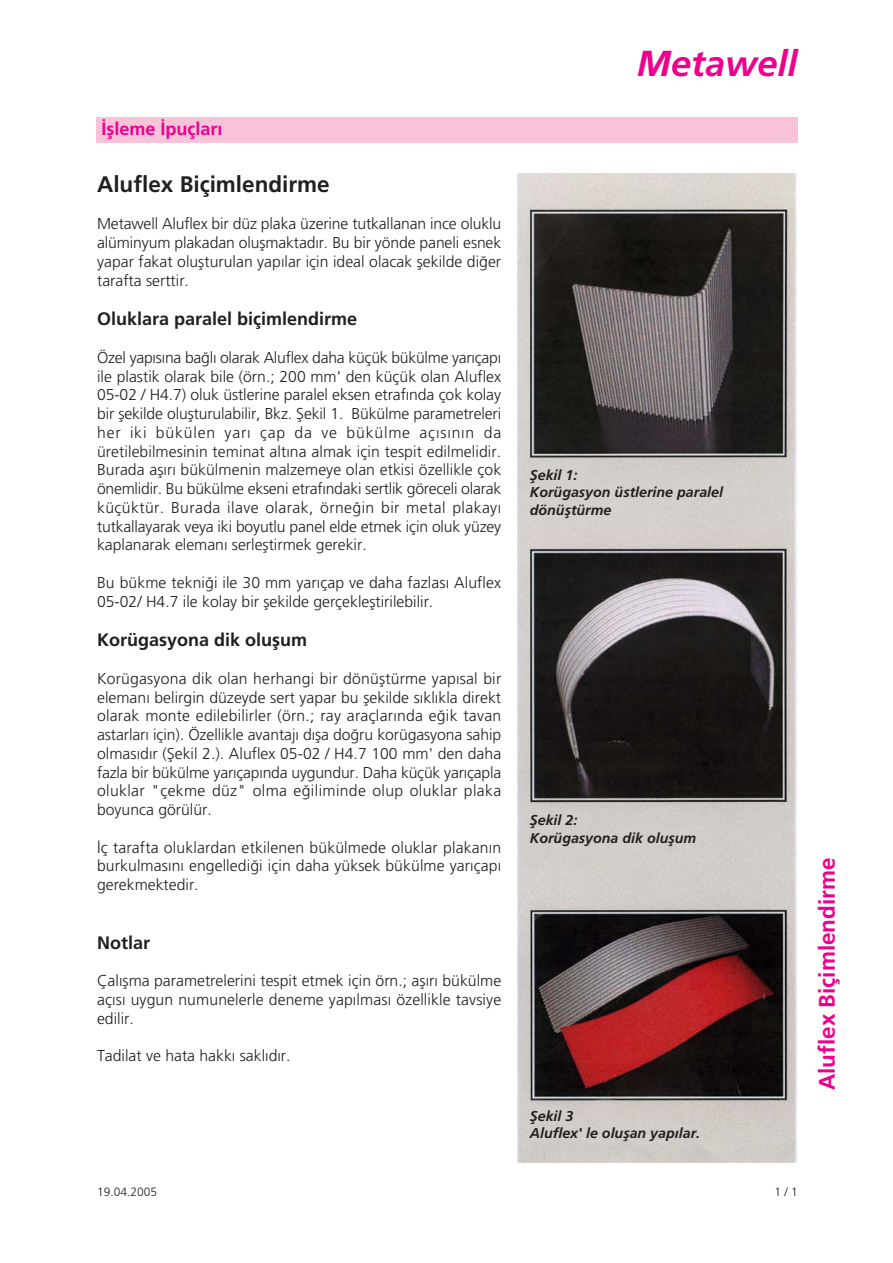
<style>
.page{position:relative;width:893px;height:1263px;background:#fff}
.page>*{position:absolute;margin:0;border:0;box-sizing:border-box;transform-origin:0 0}
.t1{font:italic 700 36.15px "Frutiger";color:#ec008c}
.t2{font:700 22.5px "Frutiger";color:#231f20}
.t3{font:700 22.5px "Frutiger";color:#ec008c}
.t4{font:700 18px "Frutiger";color:#231f20}
.t5{font:700 18px "Frutiger";color:#ec008c}
.t6{font:300 15.75px/18.8px "Frutiger";color:#231f20;text-align:justify}
.t7{font:italic 700 14.25px/17.2px "Frutiger";color:#231f20}
.t8{font:300 12px "Frutiger";color:#231f20}
</style>
<div class="page">
<img style="left:517px;top:174px;width:279px;height:988px">
<div style="left:96px;top:117px;width:701px;height:26px;background:#f8c2d9"></div>
<p class="t5" style="left:101px;top:121px;width:123px">‹flleme ‹puçlar›</p>
<h2 class="t2" style="left:97px;top:175px;width:234px">Aluflex Biçimlendirme</h2>
<p class="t6" style="left:97px;top:216px;width:405px">Metawell Aluflex bir düz plaka üzerine tutkallanan ince oluklu alüminyum plakadan oluflmaktad›r. Bu bir yönde paneli esnek yapar fakat oluflturulan yap›lar için ideal olacak flekilde di¤er tarafta serttir.</p>
<p class="t4" style="left:97px;top:312px;width:262px">Oluklara paralel biçimlendirme</p>
<p class="t6" style="left:97px;top:349px;width:405px">Özel yap›s›na ba¤l› olarak Aluflex daha küçük bükülme yar›çap› ile plastik olarak bile (örn.; 200 mm' den küçük olan Aluflex 05-02 / H4.7) oluk üstlerine paralel eksen etraf›nda çok kolay bir flekilde oluflturulabilir, Bkz. fiekil 1. Bükülme parametreleri her iki bükülen yar› çap da ve bükülme aç›s›n›n da üretilebilmesinin teminat alt›na almak için tespit edilmelidir.<br>Burada afl›r› bükülmenin malzemeye olan etkisi özellikle çok önemlidir. Bu bükülme ekseni etraf›ndaki sertlik göreceli olarak küçüktür. Burada ilave olarak, örne¤in bir metal plakay› tutkallayarak veya iki boyutlu panel elde etmek için oluk yüzey kaplanarak eleman› serlefltirmek gerekir.</p>
<p class="t6" style="left:97px;top:574px;width:405px">Bu bükme tekni¤i ile 30 mm yar›çap ve daha fazlas› Aluflex<br>05-02/ H4.7 ile kolay bir flekilde gerçeklefltirilebilir.</p>
<p class="t4" style="left:97px;top:633px;width:212px">Korügasyona dik oluflum</p>
<p class="t6" style="left:97px;top:670px;width:405px">Korügasyona dik olan herhangi bir dönüfltürme yap›sal bir eleman› belirgin düzeyde sert yapar bu flekilde s›kl›kla direkt olarak monte edilebilirler (örn.; ray araçlar›nda e¤ik tavan astarlar› için). Özellikle avantaj› d›fla do¤ru korügasyona sahip olmas›d›r (fiekil 2.). Aluflex 05-02 / H4.7 100 mm' den daha fazla bir bükülme yar›çap›nda uygundur. Daha küçük yar›çapla oluklar "çekme düz" olma e¤iliminde olup oluklar plaka boyunca görülür.</p>
<p class="t6" style="left:97px;top:839px;width:405px">‹ç tarafta oluklardan etkilenen bükülmede oluklar plakan›n burkulmas›n› engelledi¤i için daha yüksek bükülme yar›çap› gerekmektedir.</p>
<p class="t4" style="left:97px;top:935px;width:55px">Notlar</p>
<p class="t6" style="left:97px;top:972px;width:405px">Çal›flma parametrelerini tespit etmek için örn.; afl›r› bükülme aç›s› uygun numunelerle deneme yap›lmas› özellikle tavsiye edilir.</p>
<p class="t6" style="left:97px;top:1047px;width:195px">Tadilat ve hata hakk› sakl›d›r.</p>
<h1 class="t1" style="left:637px;top:49px;width:162px">Metawell</h1>
<p class="t7" style="left:530px;top:468px;width:195px">fiekil 1:<br>Korügasyon üstlerine paralel dönüfltürme</p>
<p class="t7" style="left:530px;top:813px;width:168px">fiekil 2:<br>Korügasyona dik oluflum</p>
<p class="t7" style="left:530px;top:1109px;width:172px">fiekil 3<br>Aluflex' le oluflan yap›lar.</p>
<p class="t8" style="left:97px;top:1187px;width:62px">19.04.2005</p>
<p class="t8" style="left:774px;top:1187px;width:25px">1 / 1</p>
<h2 class="t3" style="left:817px;top:1090px;width:234px;rotate:-90deg">Aluflex Biçimlendirme</h2>
</div>
